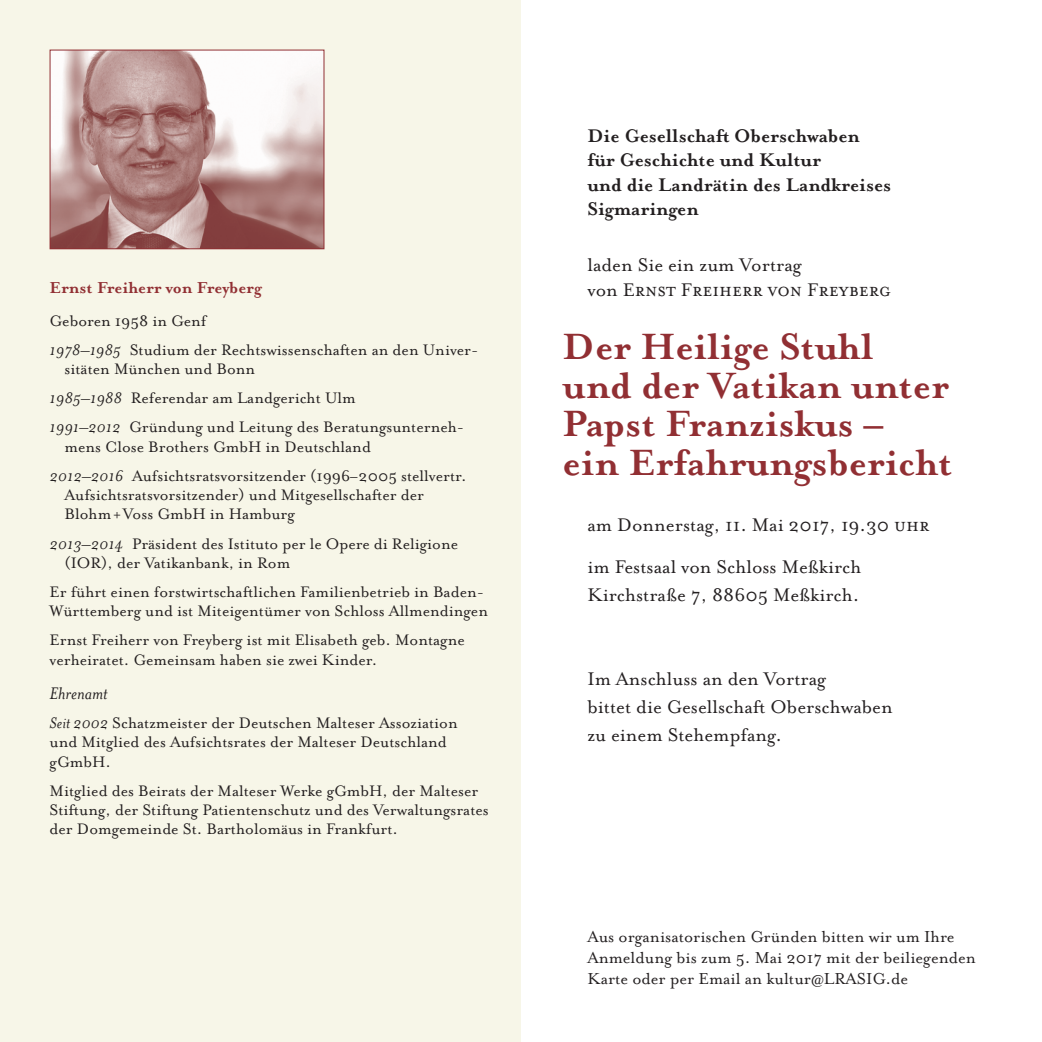
<style>
.page{position:relative;width:1042px;height:1042px;background:#fff}
.page>*{position:absolute;margin:0;border:0;box-sizing:border-box;transform-origin:0 0}
.t1{font:700 42px/38.5px "Mrs Eaves OT";color:#912f33}
.t2{font:21px/28px "Mrs Eaves OT";color:#231f20}
.t3{font:700 21px/24.5px "Mrs Eaves OT";color:#231f20}
.t4{font:italic 19.25px "Mrs Eaves OT";color:#231f20}
.t5{font:18.2px/21px "Mrs Eaves OT";color:#231f20}
.t6{font:700 18.2px "Mrs Eaves OT";color:#912f33}
.t7{font:17.5px/19.2px "Mrs Eaves OT";color:#231f20}
.s1{font-style:italic}
</style>
<div class="page">
<div style="left:0;top:0;width:521px;height:1042px;background:#f7f6e8"></div>
<img style="left:52px;top:52px;width:270px;height:195px">
<div style="left:50px;top:50px;width:274px;height:199px;border:1px solid #912f33"></div>
<p class="t6" style="left:50px;top:280px;width:214px">Ernst Freiherr von Freyberg</p>
<p class="t7" style="left:50px;top:308px;width:430px;line-height:29.2px">Geboren 1958 in Genf<br><span class="s1">1978–1985</span> Studium der Rechtswissenschaften an den Univer-</p>
<p class="t7" style="left:50px;top:356px;width:416px;line-height:29.2px;text-indent:15px">sitäten München und Bonn<br><span class="s1">1985–1988</span> Referendar am Landgericht Ulm<br><span class="s1">1991–2012</span> Gründung und Leitung des Beratungsunterneh-</p>
<p class="t7" style="left:50px;top:434px;width:419px;line-height:29.2px;text-indent:15px">mens Close Brothers GmbH in Deutschland<br><span class="s1">2012–2016</span> Aufsichtsratsvorsitzender (1996–2005 stellvertr.</p>
<p class="t7" style="left:64px;top:487px;width:361px">Aufsichtsratsvorsitzender) und Mitgesellschafter der<br>Blohm+Voss GmbH in Hamburg</p>
<p class="t7" style="left:64px;top:536px;width:395px;text-indent:-15px"><span class="s1">2013–2014</span> Präsident des Istituto per le Opere di Religione (IOR), der Vatikanbank, in Rom</p>
<p class="t7" style="left:50px;top:584px;width:440px">Er führt einen forstwirtschaftlichen Familienbetrieb in Baden-<br>Württemberg und ist Miteigentümer von Schloss Allmendingen</p>
<p class="t7" style="left:50px;top:633px;width:417px">Ernst Freiherr von Freyberg ist mit Elisabeth geb. Montagne verheiratet. Gemeinsam haben sie zwei Kinder.</p>
<p class="t4" style="left:50px;top:687px;width:60px">Ehrenamt</p>
<p class="t7" style="left:50px;top:715px;width:410px"><span class="s1">Seit 2002</span> Schatzmeister der Deutschen Malteser Assoziation und Mitglied des Aufsichtsrates der Malteser Deutschland gGmbH.</p>
<p class="t7" style="left:50px;top:783px;width:441px">Mitglied des Beirats der Malteser Werke gGmbH, der Malteser<br>Stiftung, der Stiftung Patientenschutz und des Verwaltungsrates der Domgemeinde St. Bartholomäus in Frankfurt.</p>
<p class="t3" style="left:587px;top:126px;width:305px">Die Gesellschaft Oberschwaben für Geschichte und Kultur<br>und die Landrätin des Landkreises<br>Sigmaringen</p>
<p class="t2" style="left:587px;top:255px;width:305px;line-height:24.5px">laden Sie ein zum Vortrag<br>von Ernst Freiherr von Freyberg</p>
<h1 class="t1" style="left:563px;top:332px;width:391px">Der Heilige Stuhl und der Vatikan unter<br>Papst Franziskus –<br>ein Erfahrungsbericht</h1>
<p class="t2" style="left:587px;top:506px;width:343px;line-height:42px">am Donnerstag, 11. Mai 2017, 19.30 uhr im Festsaal von Schloss Meßkirch</p>
<p class="t2" style="left:587px;top:583px;width:273px">Kirchstraße 7, 88605 Meßkirch.</p>
<p class="t2" style="left:587px;top:667px;width:307px">Im Anschluss an den Vortrag<br>bittet die Gesellschaft Oberschwaben zu einem Stehempfang.</p>
<p class="t5" style="left:587px;top:928px;width:390px">Aus organisatorischen Gründen bitten wir um Ihre<br>Anmeldung bis zum 5. Mai 2017 mit der beiliegenden<br>Karte oder per Email an kultur@LRASIG.de</p>
</div>
